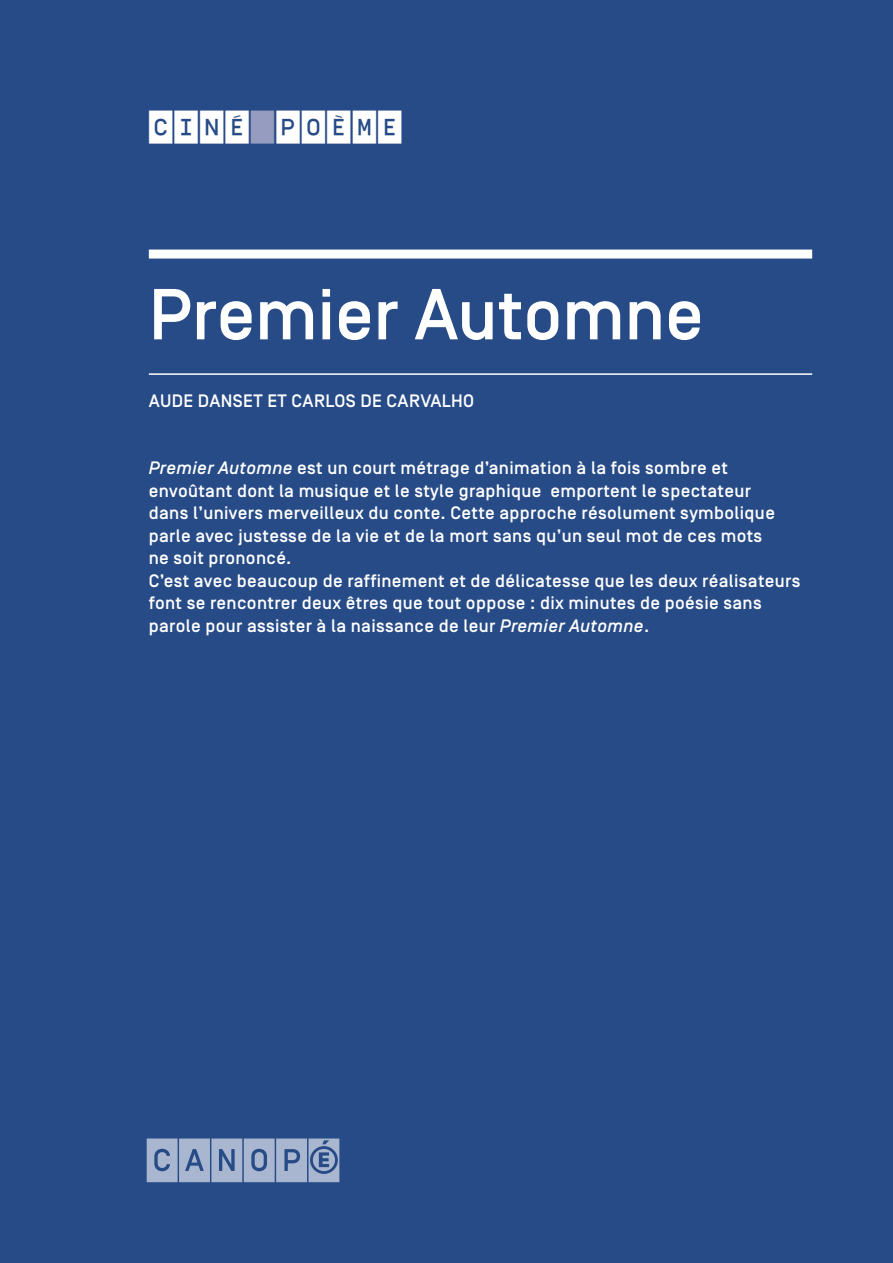
<style>
.page{position:relative;width:893px;height:1263px;background:#274b87}
.page>*{position:absolute;margin:0;border:0;box-sizing:border-box;transform-origin:0 0}
.t1{font:500 72px "Simplon BP";color:#fff}
.t2{font:500 33px "Simplon CNDP";letter-spacing:.04em;color:#fff}
.t3{font:500 18px/22.5px "Simplon BP";letter-spacing:.02em;color:#fff}
.s1{font-style:italic}
</style>
<div class="page">
<svg style="left:147px;top:1138px;width:192px;height:44px;background:#8ea1c0"></svg>
<div style="left:149px;top:250px;width:663px;height:9px;background:#fff"></div>
<hr style="left:149px;top:373px;width:663px;height:2px;background:#fff">
<h2 class="t2" style="left:149px;top:111px;width:255px">CINÉ POÈME</h2>
<h1 class="t1" style="left:149px;top:273px;width:556px">Premier Automne</h1>
<p class="t3" style="left:149px;top:390px;width:327px">AUDE DANSET ET CARLOS DE CARVALHO</p>
<p class="t3" style="left:149px;top:457px;width:653px"><span class="s1">Premier Automne</span> est un court métrage d’animation à la fois sombre et envoûtant dont la musique et le style graphique emportent le spectateur<br>dans l’univers merveilleux du conte. Cette approche résolument symbolique parle avec justesse de la vie et de la mort sans qu’un seul mot de ces mots<br>ne soit prononcé.<br>C’est avec beaucoup de raffinement et de délicatesse que les deux réalisateurs font se rencontrer deux êtres que tout oppose : dix minutes de poésie sans parole pour assister à la naissance de leur <span class="s1">Premier Automne</span>.</p>
</div>
